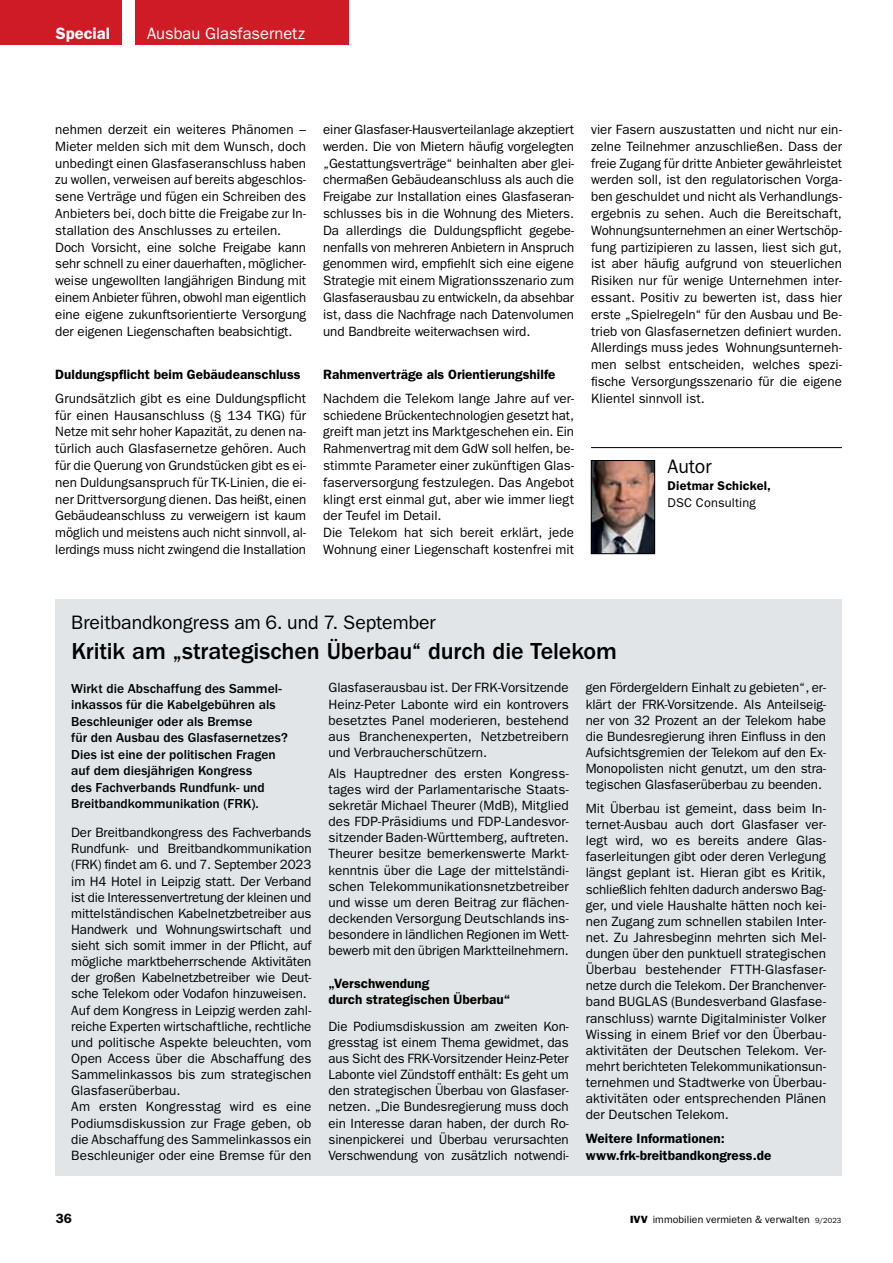
<style>
.page{position:relative;width:893px;height:1263px;background:#fff}
.page>*{position:absolute;margin:0;border:0;box-sizing:border-box;transform-origin:0 0}
.t1{font:500 24px "ITC Franklin Gothic Std";letter-spacing:-.005em;color:#000}
.t2{font:19.5px "ITC Franklin Gothic Std";letter-spacing:-.005em;color:#000}
.t3{font:16.5px "ITC Franklin Gothic Std";color:#fff}
.t4{font:600 16.5px "ITC Franklin Gothic Std";color:#fff}
.t5{font:13.5px/16px "ITC Franklin Gothic Std";letter-spacing:-.005em;color:#000;text-align:justify}
.t6{font:500 13.5px/16.5px "ITC Franklin Gothic Std";color:#000}
.t7{font:600 13.5px/16.5px "ITC Franklin Gothic Std";letter-spacing:.005em;color:#000}
.t8{font:600 12.75px "ITC Franklin Gothic Std";letter-spacing:.01em;color:#000}
.t9{font:12.75px "ITC Franklin Gothic Std";letter-spacing:.01em;color:#000}
.t10{font:10.5px "ITC Franklin Gothic Std";letter-spacing:.005em;color:#000}
.s1{font-family:"ITC Franklin Gothic Std Hvy"}
.s2{font-size:7.5px}
</style>
<div class="page">
<div style="left:0;top:0;width:349px;height:44px;background:#ce1b26"></div>
<hr style="left:591px;top:447px;width:251px;height:1px;background:#000">
<img style="left:593px;top:462px;width:60px;height:90px">
<div style="left:591px;top:460px;width:64px;height:94px;border:1px solid #000"></div>
<div style="left:55px;top:600px;width:787px;height:576px;background:#e2e5e7"></div>
<svg style="left:122px;top:44px;width:13px;height:1px"></svg>
<p class="t4" style="left:56px;top:24px;width:56px">Special</p>
<p class="t3" style="left:147px;top:24px;width:159px">Ausbau Glasfasernetz</p>
<p class="t5" style="left:55px;top:121px;width:252px;line-height:16.8px;text-align:left">nehmen derzeit ein weiteres Phänomen – Mieter melden sich mit dem Wunsch, doch unbedingt einen Glasfaseranschluss haben zu wollen, verweisen auf bereits abgeschlos&shy;sene Verträge und fügen ein Schreiben des Anbieters bei, doch bitte die Freigabe zur In&shy;stallation des Anschlusses zu erteilen.<br>Doch Vorsicht, eine solche Freigabe kann sehr schnell zu einer dauerhaften, möglicher&shy;weise ungewollten langjährigen Bindung mit einem Anbieter führen, obwohl man eigentlich eine eigene zukunftsorientierte Versorgung der eigenen Liegenschaften beabsichtigt.</p>
<p class="t7" style="left:55px;top:366px;width:247px">Duldungspflicht beim Gebäudeanschluss</p>
<p class="t5" style="left:55px;top:390px;width:252px;line-height:16.8px">Grundsätzlich gibt es eine Duldungspflicht für einen Hausanschluss (§ 134 TKG) für Netze mit sehr hoher Kapazität, zu denen na&shy;türlich auch Glasfasernetze gehören. Auch für die Querung von Grundstücken gibt es ei&shy;nen Duldungsanspruch für TK-Linien, die ei&shy;ner Drittversorgung dienen. Das heißt, einen Gebäudeanschluss zu verweigern ist kaum möglich und meistens auch nicht sinnvoll, al&shy;lerdings muss nicht zwingend die Installation</p>
<p class="t5" style="left:323px;top:121px;width:253px;line-height:16.8px">einer Glasfaser-Hausverteilanlage akzeptiert werden. Die von Mietern häufig vorgelegten „Gestattungsverträge“ beinhalten aber glei&shy;chermaßen Gebäudeanschluss als auch die Freigabe zur Installation eines Glasfaseran&shy;schlusses bis in die Wohnung des Mieters.<br>Da allerdings die Duldungspflicht gegebe&shy;nenfalls von mehreren Anbietern in Anspruch genommen wird, empfiehlt sich eine eigene Strategie mit einem Migrationsszenario zum Glasfaserausbau zu entwickeln, da absehbar ist, dass die Nachfrage nach Datenvolumen und Bandbreite weiterwachsen wird.</p>
<p class="t7" style="left:323px;top:366px;width:234px">Rahmenverträge als Orientierungshilfe</p>
<p class="t5" style="left:323px;top:390px;width:252px;line-height:16.8px;text-align:left">Nachdem die Telekom lange Jahre auf ver&shy;schiedene Brückentechnologien gesetzt hat, greift man jetzt ins Marktgeschehen ein. Ein Rahmenvertrag mit dem GdW soll helfen, be&shy;stimmte Parameter einer zukünftigen Glas&shy;faserversorgung festzulegen. Das Angebot klingt erst einmal gut, aber wie immer liegt der Teufel im Detail.<br>Die Telekom hat sich bereit erklärt, jede Wohnung einer Liegenschaft kostenfrei mit</p>
<p class="t5" style="left:591px;top:121px;width:252px;line-height:16.8px">vier Fasern auszustatten und nicht nur ein&shy;zelne Teilnehmer anzuschließen. Dass der freie Zugang für dritte Anbieter gewährleistet werden soll, ist den regulatorischen Vorga&shy;ben geschuldet und nicht als Verhandlungs&shy;ergebnis zu sehen. Auch die Bereitschaft, Wohnungsunternehmen an einer Wertschöp&shy;fung partizipieren zu lassen, liest sich gut, ist aber häufig aufgrund von steuerlichen Risiken nur für wenige Unternehmen inter&shy;essant. Positiv zu bewerten ist, dass hier erste „Spielregeln“ für den Ausbau und Be&shy;trieb von Glasfasernetzen definiert wurden.<br>Allerdings muss jedes Wohnungsunterneh&shy;men selbst entscheiden, welches spezi&shy;fische Versorgungsszenario für die eigene Klientel sinnvoll ist.</p>
<h2 class="t2" style="left:668px;top:455px;width:46px">Autor</h2>
<p class="t8" style="left:668px;top:478px;width:105px">Dietmar Schickel,</p>
<p class="t9" style="left:668px;top:495px;width:90px">DSC Consulting</p>
<h2 class="t2" style="left:71px;top:611px;width:366px">Breitbandkongress am 6. und 7. September</h2>
<h1 class="t1" style="left:71px;top:637px;width:547px">Kritik am „strategischen Überbau“ durch die Telekom</h1>
<p class="t6" style="left:71px;top:680px;width:218px">Wirkt die Abschaffung des Sammel&shy;inkassos für die Kabelgebühren als Beschleuniger oder als Bremse<br>für den Ausbau des Glasfasernetzes?<br>Dies ist eine der politischen Fragen auf dem diesjährigen Kongress<br>des Fachverbands Rundfunk- und Breitbandkommunikation (FRK).</p>
<p class="t5" style="left:71px;top:825px;width:242px;text-align:left">Der Breitbandkongress des Fachverbands Rundfunk- und Breitbandkommunikation (FRK) findet am 6. und 7. September 2023 im H4 Hotel in Leipzig statt. Der Verband ist die Interessenvertretung der kleinen und mittelständischen Kabelnetzbetreiber aus Handwerk und Wohnungswirtschaft und sieht sich somit immer in der Pflicht, auf mögliche marktbeherrschende Aktivitäten der großen Kabelnetzbetreiber wie Deut&shy;sche Telekom oder Vodafon hinzuweisen.<br>Auf dem Kongress in Leipzig werden zahl&shy;reiche Experten wirtschaftliche, rechtliche und politische Aspekte beleuchten, vom Open Access über die Abschaffung des Sammelinkassos bis zum strategischen Glasfaserüberbau.<br>Am ersten Kongresstag wird es eine Podiumsdiskussion zur Frage geben, ob die Abschaffung des Sammelinkassos ein Beschleuniger oder eine Bremse für den</p>
<p class="t5" style="left:586px;top:680px;width:242px">gen Fördergeldern Einhalt zu gebieten“, er&shy;klärt der FRK-Vorsitzende. Als Anteilseig&shy;ner von 32 Prozent an der Telekom habe die Bundesregierung ihren Einfluss in den Aufsichtsgremien der Telekom auf den Ex-Monopolisten nicht genutzt, um den stra&shy;tegischen Glasfaserüberbau zu beenden.</p>
<p class="t5" style="left:586px;top:800px;width:242px">Mit Überbau ist gemeint, dass beim In&shy;ternet-Ausbau auch dort Glasfaser ver&shy;legt wird, wo es bereits andere Glas&shy;faserleitungen gibt oder deren Verlegung längst geplant ist. Hieran gibt es Kritik, schließlich fehlten dadurch anderswo Bag&shy;ger, und viele Haushalte hätten noch kei&shy;nen Zugang zum schnellen stabilen Inter&shy;net. Zu Jahresbeginn mehrten sich Mel&shy;dungen über den punktuell strategischen Überbau bestehender FTTH-Glasfaser&shy;netze durch die Telekom. Der Branchenver&shy;band BUGLAS (Bundesverband Glasfase&shy;ranschluss) warnte Digitalminister Volker Wissing in einem Brief vor den Überbau&shy;aktivitäten der Deutschen Telekom. Ver&shy;mehrt berichteten Telekommunikationsun&shy;ternehmen und Stadtwerke von Überbau&shy;aktivitäten oder entsprechenden Plänen der Deutschen Telekom.</p>
<p class="t7" style="left:586px;top:1130px;width:187px">Weitere Informationen: www.frk-breitbandkongress.de</p>
<p class="t5" style="left:328px;top:680px;width:242px">Glasfaserausbau ist. Der FRK-Vorsitzende Heinz-Peter Labonte wird ein kontrovers besetztes Panel moderieren, bestehend aus Branchenexperten, Netzbetreibern und Verbraucherschützern.</p>
<p class="t5" style="left:328px;top:765px;width:242px">Als Hauptredner des ersten Kongress&shy;tages wird der Parlamentarische Staats&shy;sekretär Michael Theurer (MdB), Mitglied des FDP-Präsidiums und FDP-Landesvor&shy;sitzender Baden-Württemberg, auftreten.<br>Theurer besitze bemerkenswerte Markt&shy;kenntnis über die Lage der mittelständi&shy;schen Telekommunikationsnetzbetreiber und wisse um deren Beitrag zur flächen&shy;deckenden Versorgung Deutschlands ins&shy;besondere in ländlichen Regionen im Wett&shy;bewerb mit den übrigen Marktteilnehmern.</p>
<p class="t7" style="left:328px;top:975px;width:183px">„Verschwendung<br>durch strategischen Überbau“</p>
<p class="t5" style="left:328px;top:1018px;width:242px">Die Podiumsdiskussion am zweiten Kon&shy;gresstag ist einem Thema gewidmet, das aus Sicht des FRK-Vorsitzender Heinz-Peter Labonte viel Zündstoff enthält: Es geht um den strategischen Überbau von Glasfaser&shy;netzen. „Die Bundesregierung muss doch ein Interesse daran haben, der durch Ro&shy;sinenpickerei und Überbau verursachten Verschwendung von zusätzlich notwendi-</p>
<p class="t7" style="left:56px;top:1210px;width:18px">36</p>
<p class="t10" style="left:630px;top:1214px;width:213px"><span class="s1">IVV</span> immobilien vermieten &amp; verwalten <span class="s2">9/2023</span></p>
</div>
